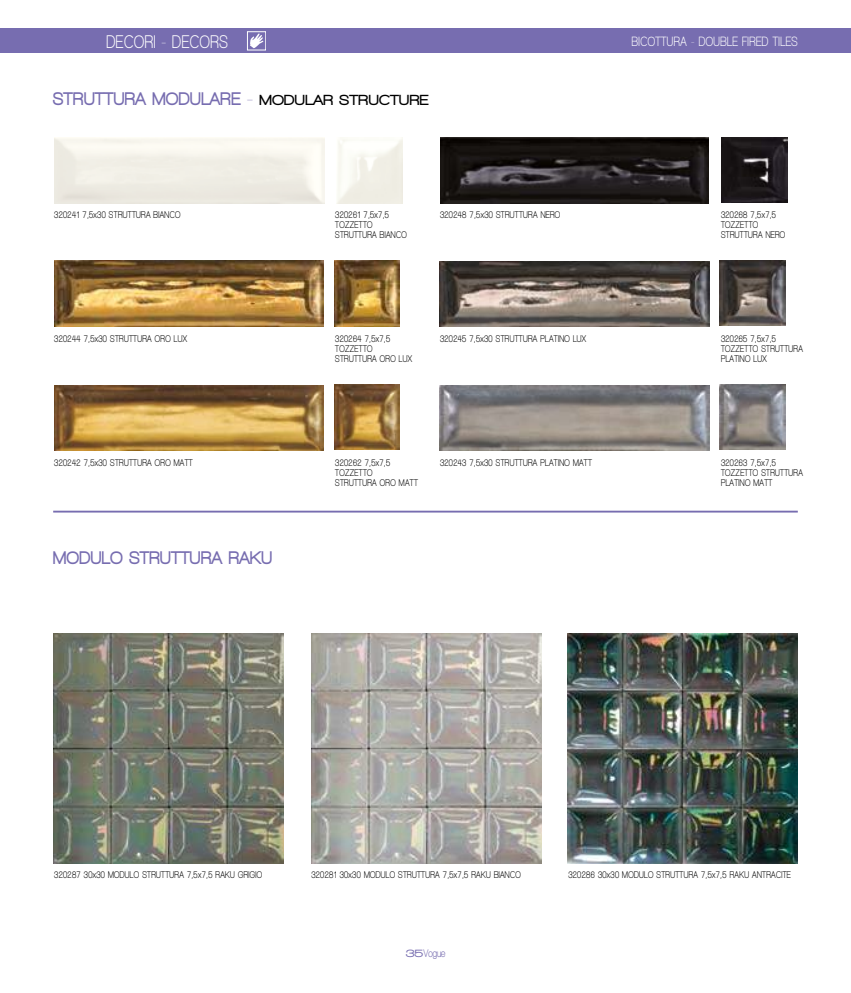
<style>
.page{position:relative;width:851px;height:993px;background:#fff}
.page>*{position:absolute;margin:0;border:0;box-sizing:border-box;transform-origin:0 0}
.t1{font:900 18.75px "Walkway";letter-spacing:.035em;color:#776db0;scale:.85 1}
.t2{font:700 condensed 18.75px "Walkway";letter-spacing:.035em;color:#fff}
.t3{font:700 condensed 13.75px "Walkway";letter-spacing:.035em;color:#fff}
.t4{font:700 condensed 11.25px "Walkway";color:#776db0}
.t5{font:700 condensed 10px/10px "Walkway";letter-spacing:.035em;color:#000}
.s1{font-size:15px;color:#000}
.s2{font-family:"Walkway Expand";font-weight:900;font-stretch:normal}
</style>
<div class="page">
<img style="left:55px;top:385px;width:269px;height:65px">
<img style="left:439px;top:385px;width:270px;height:65px">
<img style="left:334px;top:384px;width:66px;height:65px">
<img style="left:719px;top:384px;width:66px;height:65px">
<div style="left:0;top:28px;width:850px;height:25px;background:#776db0"></div>
<div style="left:247px;top:32px;width:19px;height:18px;border:1px solid #fff"></div>
<svg style="left:250px;top:33px;width:13px;height:15px"></svg>
<img style="left:55px;top:260px;width:268px;height:66px">
<img style="left:439px;top:261px;width:270px;height:65px">
<img style="left:334px;top:260px;width:66px;height:66px">
<img style="left:719px;top:260px;width:66px;height:65px">
<img style="left:440px;top:137px;width:268px;height:66px">
<img style="left:336px;top:137px;width:66px;height:67px">
<img style="left:721px;top:138px;width:66px;height:65px">
<hr style="left:53px;top:510px;width:744px;height:2px;background:#776db0">
<img style="left:53px;top:633px;width:230px;height:230px">
<img style="left:567px;top:633px;width:230px;height:230px">
<img style="left:311px;top:633px;width:230px;height:230px">
<h1 class="t2" style="left:106px;top:31px;width:123px">DECORI - DECORS</h1>
<h2 class="t3" style="left:631px;top:34px;width:167px">BICOTTURA - DOUBLE FIRED TILES</h2>
<h1 class="t1" style="left:53px;top:89px;width:443px">STRUTTURA MODULARE - <span class="s1">MODULAR STRUCTURE</span></h1>
<p class="t5" style="left:54px;top:210px;width:128px">320241 7,5x30 STRUTTURA BIANCO</p>
<p class="t5" style="left:335px;top:210px;width:55px">320261 7,5x7,5</p>
<p class="t5" style="left:440px;top:210px;width:122px">320248 7,5x30 STRUTTURA NERO</p>
<p class="t5" style="left:335px;top:220px;width:73px">TOZZETTO<br>STRUTTURA BIANCO</p>
<p class="t5" style="left:721px;top:210px;width:66px">320268 7,5x7,5<br>TOZZETTO<br>STRUTTURA NERO</p>
<p class="t5" style="left:54px;top:334px;width:134px">320244 7,5x30 STRUTTURA ORO LUX</p>
<p class="t5" style="left:335px;top:334px;width:56px">320264 7,5x7,5</p>
<p class="t5" style="left:440px;top:334px;width:148px">320245 7,5x30 STRUTTURA PLATINO LUX</p>
<p class="t5" style="left:335px;top:344px;width:78px">TOZZETTO<br>STRUTTURA ORO LUX</p>
<p class="t5" style="left:721px;top:334px;width:83px">320265 7,5x7,5<br>TOZZETTO STRUTTURA<br>PLATINO LUX</p>
<p class="t5" style="left:54px;top:458px;width:140px">320242 7,5x30 STRUTTURA ORO MATT</p>
<p class="t5" style="left:335px;top:458px;width:56px">320262 7,5x7,5</p>
<p class="t5" style="left:440px;top:458px;width:153px">320243 7,5x30 STRUTTURA PLATINO MATT</p>
<p class="t5" style="left:335px;top:468px;width:84px">TOZZETTO<br>STRUTTURA ORO MATT</p>
<p class="t5" style="left:721px;top:458px;width:83px">320263 7,5x7,5<br>TOZZETTO STRUTTURA<br>PLATINO MATT</p>
<h1 class="t1" style="left:53px;top:547px;width:259px">MODULO STRUTTURA RAKU</h1>
<p class="t5" style="left:54px;top:869px;width:209px">320287 30x30 MODULO STRUTTURA 7,5x7,5 RAKU GRIGIO</p>
<p class="t5" style="left:311px;top:869px;width:211px">320281 30x30 MODULO STRUTTURA 7,5x7,5 RAKU BIANCO</p>
<p class="t5" style="left:568px;top:869px;width:224px">320286 30x30 MODULO STRUTTURA 7,5x7,5 RAKU ANTRACITE</p>
<p class="t4" style="left:405px;top:946px;width:41px"><span class="s2">35</span>Vogue</p>
</div>
